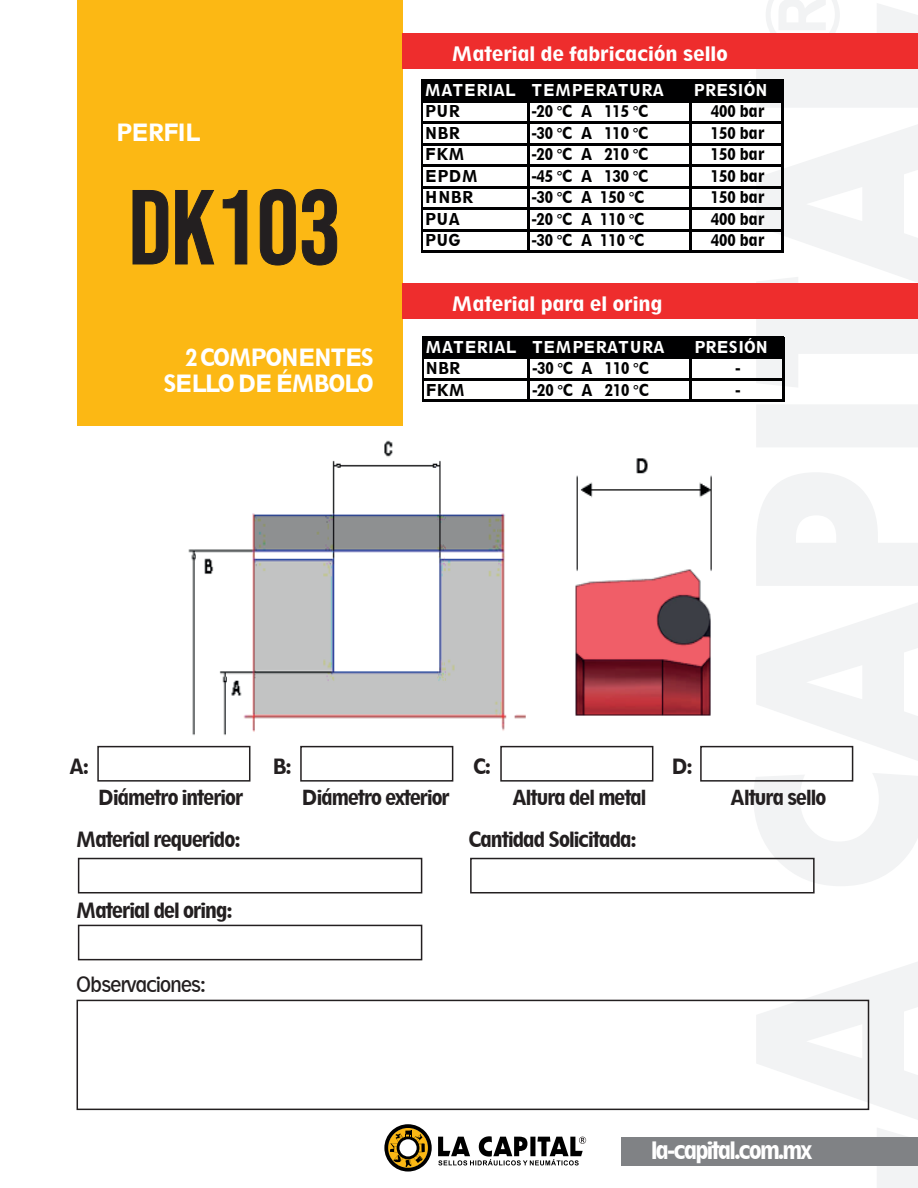
<style>
.page{position:relative;width:918px;height:1188px;background:#fff}
.page>*{position:absolute;margin:0;border:0;box-sizing:border-box;transform-origin:0 0}
.t1{font:105px "Bebas Neue";color:#231f20}
.t2{font:800 condensed 22.5px "Geometric 212 BT";letter-spacing:-.075em;color:#fff}
.t3{font:800 condensed 22.35px "Geometric 212 BT";letter-spacing:-.075em;color:#fff}
.t4{font:800 condensed 19.8px "Geometric 212 BT";letter-spacing:-.05em;color:#231f20}
.t5{font:condensed 19.8px "Geometric 212 BT";letter-spacing:-.05em;color:#231f20}
.t6{font:800 condensed 19.5px "Geometric 212 BT";letter-spacing:-.05em;color:#231f20}
.t7{font:800 condensed 18.75px "Geometric 212 BT";color:#fff;scale:1.09 1}
.t8{font:800 condensed 15.3px "Geometric 212 BT";letter-spacing:-.01em;color:#000001}
.t9{font:800 condensed 15.3px "Geometric 212 BT";letter-spacing:-.01em;color:#fff}
</style>
<div class="page">
<img style="left:167px;top:380px;width:578px;height:402px">
<div style="left:77px;top:0;width:326px;height:426px;background:#fcb814"></div>
<svg style="left:384px;top:1124px;width:48px;height:48px"></svg>
<svg style="left:438px;top:1136px;width:148px;height:29px"></svg>
<svg style="left:753px;top:3px;width:165px;height:1185px;fill:#f2f3f4"></svg>
<svg style="left:766px;top:0;width:74px;height:33px"></svg>
<div style="left:621px;top:1137px;width:297px;height:29px;background:#808285"></div>
<svg style="left:133px;top:190px;width:35px;height:74px"></svg>
<svg style="left:175px;top:190px;width:39px;height:74px"></svg>
<svg style="left:223px;top:190px;width:24px;height:74px"></svg>
<svg style="left:260px;top:189px;width:36px;height:76px"></svg>
<svg style="left:302px;top:189px;width:35px;height:76px"></svg>
<div style="left:403px;top:33px;width:515px;height:36px;background:#ee2d2d"></div>
<div style="left:403px;top:283px;width:515px;height:36px;background:#ee2d2d"></div>
<div style="left:423px;top:81px;width:361px;height:21px;background:#000001"></div>
<hr style="left:423px;top:80px;width:361px;height:1px;background:#000001">
<hr style="left:423px;top:122px;width:361px;height:2px;background:#000001">
<hr style="left:423px;top:143px;width:361px;height:2px;background:#000001">
<hr style="left:423px;top:165px;width:361px;height:2px;background:#000001">
<hr style="left:423px;top:186px;width:361px;height:2px;background:#000001">
<hr style="left:423px;top:208px;width:361px;height:2px;background:#000001">
<hr style="left:423px;top:229px;width:361px;height:2px;background:#000001">
<hr style="left:422px;top:80px;width:1px;height:173px;background:#000001">
<hr style="left:527px;top:81px;width:2px;height:172px;background:#000001">
<hr style="left:689px;top:81px;width:2px;height:172px;background:#000001">
<hr style="left:423px;top:251px;width:361px;height:2px;background:#000001">
<hr style="left:782px;top:81px;width:2px;height:172px;background:#000001">
<div style="left:423px;top:337px;width:361px;height:22px;background:#000001"></div>
<hr style="left:423px;top:336px;width:361px;height:1px;background:#000001">
<hr style="left:423px;top:378px;width:361px;height:2px;background:#000001">
<hr style="left:422px;top:336px;width:1px;height:66px;background:#000001">
<hr style="left:528px;top:337px;width:2px;height:65px;background:#000001">
<hr style="left:690px;top:337px;width:2px;height:65px;background:#000001">
<hr style="left:423px;top:400px;width:361px;height:2px;background:#000001">
<hr style="left:782px;top:337px;width:2px;height:65px;background:#000001">
<div style="left:97px;top:746px;width:153px;height:36px;border:2px solid #231f20"></div>
<div style="left:78px;top:858px;width:344px;height:35px;border:2px solid #231f20"></div>
<div style="left:300px;top:746px;width:153px;height:36px;border:2px solid #231f20"></div>
<div style="left:500px;top:746px;width:153px;height:36px;border:2px solid #231f20"></div>
<div style="left:700px;top:746px;width:153px;height:36px;border:2px solid #231f20"></div>
<div style="left:77px;top:1000px;width:792px;height:110px;border:2px solid #231f20"></div>
<div style="left:470px;top:858px;width:345px;height:35px;border:2px solid #231f20"></div>
<div style="left:78px;top:925px;width:344px;height:35px;border:2px solid #231f20"></div>
<h3 class="t3" style="left:116px;top:118px;width:85px">PERFIL</h3>
<h1 class="t1" style="left:129px;top:168px;width:214px">dK103</h1>
<h3 class="t3" style="left:185px;top:344px;width:190px">2 COMPONENTES</h3>
<h3 class="t3" style="left:164px;top:369px;width:212px">SELLO DE ÉMBOLO</h3>
<p class="t7" style="left:452px;top:42px;width:255px">Material de fabricación sello</p>
<p class="t9" style="left:425px;top:81px;width:241px">MATERIAL TEMPERATURA</p>
<p class="t9" style="left:694px;top:81px;width:76px">PRESIÓN</p>
<p class="t8" style="left:425px;top:102px;width:37px">PUR</p>
<p class="t8" style="left:532px;top:102px;width:118px">-20 °C A 115 °C</p>
<p class="t8" style="left:711px;top:102px;width:55px">400 bar</p>
<p class="t8" style="left:425px;top:124px;width:37px">NBR</p>
<p class="t8" style="left:532px;top:124px;width:118px">-30 °C A 110 °C</p>
<p class="t8" style="left:711px;top:124px;width:55px">150 bar</p>
<p class="t8" style="left:425px;top:145px;width:41px">FKM</p>
<p class="t8" style="left:532px;top:145px;width:118px">-20 °C A 210 °C</p>
<p class="t8" style="left:711px;top:145px;width:55px">150 bar</p>
<p class="t8" style="left:425px;top:167px;width:54px">EPDM</p>
<p class="t8" style="left:532px;top:167px;width:118px">-45 °C A 130 °C</p>
<p class="t8" style="left:711px;top:167px;width:55px">150 bar</p>
<p class="t8" style="left:425px;top:188px;width:50px">HNBR</p>
<p class="t8" style="left:532px;top:188px;width:114px">-30 °C A 150 °C</p>
<p class="t8" style="left:711px;top:188px;width:55px">150 bar</p>
<p class="t8" style="left:425px;top:210px;width:37px">PUA</p>
<p class="t8" style="left:532px;top:210px;width:114px">-20 °C A 110 °C</p>
<p class="t8" style="left:711px;top:210px;width:55px">400 bar</p>
<p class="t8" style="left:425px;top:231px;width:37px">PUG</p>
<p class="t8" style="left:532px;top:231px;width:114px">-30 °C A 110 °C</p>
<p class="t8" style="left:711px;top:231px;width:55px">400 bar</p>
<p class="t7" style="left:452px;top:292px;width:195px">Material para el oring</p>
<p class="t9" style="left:425px;top:337px;width:241px">MATERIAL TEMPERATURA</p>
<p class="t9" style="left:694px;top:337px;width:76px">PRESIÓN</p>
<p class="t8" style="left:425px;top:359px;width:37px">NBR</p>
<p class="t8" style="left:532px;top:359px;width:118px">-30 °C A 110 °C</p>
<p class="t8" style="left:735px;top:359px;width:7px">-</p>
<p class="t8" style="left:425px;top:380px;width:41px">FKM</p>
<p class="t8" style="left:532px;top:380px;width:118px">-20 °C A 210 °C</p>
<p class="t8" style="left:735px;top:380px;width:7px">-</p>
<p class="t4" style="left:69px;top:754px;width:22px">A:</p>
<p class="t6" style="left:98px;top:785px;width:147px">Diámetro interior</p>
<p class="t4" style="left:272px;top:754px;width:21px">B:</p>
<p class="t4" style="left:473px;top:754px;width:19px">C:</p>
<p class="t4" style="left:671px;top:754px;width:23px">D:</p>
<p class="t6" style="left:301px;top:785px;width:150px">Diámetro exterior</p>
<p class="t6" style="left:512px;top:785px;width:136px">Altura del metal</p>
<p class="t6" style="left:730px;top:785px;width:98px">Altura sello</p>
<p class="t4" style="left:76px;top:827px;width:166px">Material requerido:</p>
<p class="t4" style="left:76px;top:898px;width:158px">Material del oring:</p>
<p class="t5" style="left:76px;top:972px;width:131px">Observaciones:</p>
<p class="t4" style="left:468px;top:827px;width:170px">Cantidad Solicitada:</p>
<h2 class="t2" style="left:651px;top:1136px;width:163px">la-capital.com.mx</h2>
</div>
